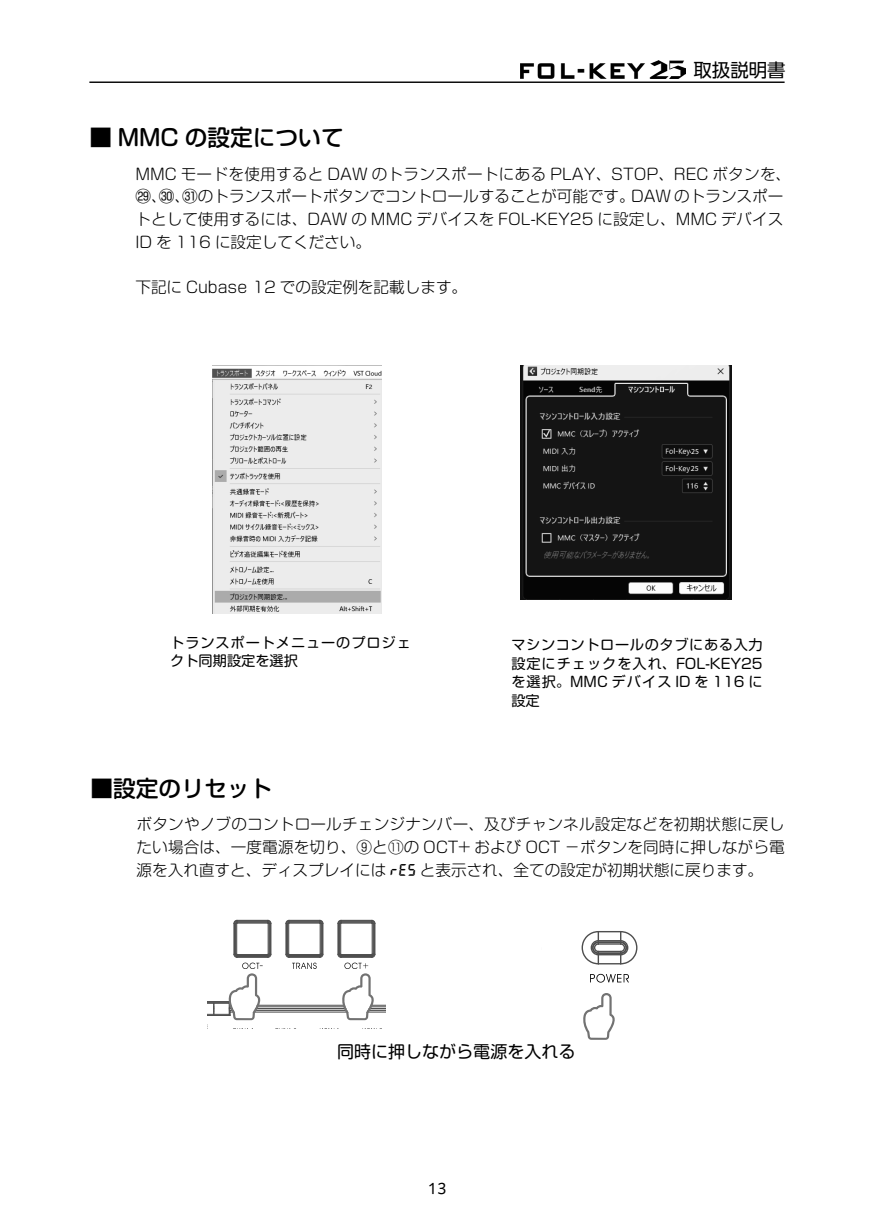
<style>
.page{position:relative;width:874px;height:1225px;background:#fff}
.page>*{position:absolute;margin:0;border:0;box-sizing:border-box;transform-origin:0 0}
.t1{font:500 22.6px "Soft Go Std";color:#000}
.t2{font:18.4px "PUD Shin Go Pr 6 N";color:#000}
.t3{font:17px "Soft Go Std";color:#000}
.t4{font:300 15.6px/22.6px "Soft Go Std";color:#000;text-align:justify}
.t5{font:14.2px/18.4px "Soft Go Std";letter-spacing:.045em;color:#000;text-align:justify}
.t6{font:14.2px/18.4px "Soft Go Std";letter-spacing:.065em;color:#000}
.t7{font:14.2px "PUD Shin Go Pr 6 N";color:#000}
.t8{font:7.6px "Myriad Pro";color:#fff}
.s1{font-family:"P Shin Go Pr 6 N";font-weight:400}
.s2{font-family:"P Soft Go Std N"}
.s3{font-family:"LESLIE";font-weight:400}
</style>
<div class="page">
<hr style="left:89px;top:81px;width:695px;height:2px;background:#000">
<img style="left:520px;top:61px;width:165px;height:18px">
<hr style="left:233px;top:923px;width:1px;height:31px;background:#4e4e4e">
<hr style="left:234px;top:923px;width:1px;height:31px;background:#4e4e4e">
<hr style="left:235px;top:923px;width:1px;height:31px;background:#4e4e4e">
<hr style="left:236px;top:923px;width:1px;height:31px;background:#4e4e4e">
<hr style="left:267px;top:923px;width:1px;height:31px;background:#4e4e4e">
<hr style="left:268px;top:923px;width:1px;height:31px;background:#4e4e4e">
<hr style="left:269px;top:923px;width:1px;height:31px;background:#4e4e4e">
<hr style="left:270px;top:923px;width:1px;height:31px;background:#4e4e4e">
<hr style="left:285px;top:923px;width:1px;height:31px;background:#4e4e4e">
<hr style="left:286px;top:923px;width:1px;height:31px;background:#4e4e4e">
<hr style="left:287px;top:923px;width:1px;height:31px;background:#4e4e4e">
<hr style="left:288px;top:923px;width:1px;height:31px;background:#4e4e4e">
<hr style="left:319px;top:923px;width:1px;height:31px;background:#4e4e4e">
<hr style="left:320px;top:923px;width:1px;height:31px;background:#4e4e4e">
<hr style="left:321px;top:923px;width:1px;height:31px;background:#4e4e4e">
<hr style="left:322px;top:923px;width:1px;height:31px;background:#4e4e4e">
<hr style="left:337px;top:923px;width:1px;height:31px;background:#4e4e4e">
<hr style="left:338px;top:923px;width:1px;height:31px;background:#4e4e4e">
<hr style="left:339px;top:923px;width:1px;height:31px;background:#4e4e4e">
<hr style="left:340px;top:923px;width:1px;height:31px;background:#4e4e4e">
<hr style="left:371px;top:923px;width:1px;height:31px;background:#4e4e4e">
<hr style="left:372px;top:923px;width:1px;height:31px;background:#4e4e4e">
<hr style="left:373px;top:923px;width:1px;height:31px;background:#4e4e4e">
<hr style="left:374px;top:923px;width:1px;height:31px;background:#4e4e4e">
<hr style="left:230px;top:1011px;width:156px;height:1px;background:#4e4e4e">
<hr style="left:230px;top:1010px;width:156px;height:1px;background:#4e4e4e">
<hr style="left:229px;top:1008px;width:157px;height:1px;background:#4e4e4e">
<hr style="left:230px;top:1006px;width:156px;height:1px;background:#4e4e4e">
<hr style="left:230px;top:1005px;width:156px;height:1px;background:#4e4e4e">
<hr style="left:341px;top:922px;width:30px;height:1px;background:#4e4e4e">
<hr style="left:289px;top:922px;width:30px;height:1px;background:#4e4e4e">
<hr style="left:237px;top:922px;width:30px;height:1px;background:#4e4e4e">
<hr style="left:341px;top:921px;width:30px;height:1px;background:#4e4e4e">
<hr style="left:289px;top:921px;width:30px;height:1px;background:#4e4e4e">
<hr style="left:237px;top:921px;width:30px;height:1px;background:#4e4e4e">
<hr style="left:237px;top:920px;width:31px;height:1px;background:#4e4e4e">
<hr style="left:289px;top:920px;width:31px;height:1px;background:#4e4e4e">
<hr style="left:341px;top:920px;width:31px;height:1px;background:#4e4e4e">
<svg style="left:371px;top:919px;width:4px;height:5px"></svg>
<svg style="left:337px;top:919px;width:5px;height:5px"></svg>
<svg style="left:319px;top:919px;width:4px;height:5px"></svg>
<svg style="left:285px;top:919px;width:5px;height:5px"></svg>
<svg style="left:267px;top:919px;width:4px;height:5px"></svg>
<svg style="left:233px;top:919px;width:5px;height:5px"></svg>
<svg style="left:285px;top:953px;width:38px;height:16px"></svg>
<svg style="left:233px;top:1028px;width:20px;height:1px"></svg>
<svg style="left:275px;top:1028px;width:21px;height:1px"></svg>
<svg style="left:319px;top:1028px;width:19px;height:1px"></svg>
<svg style="left:362px;top:1028px;width:20px;height:1px"></svg>
<svg style="left:581px;top:931px;width:57px;height:34px"></svg>
<svg style="left:590px;top:974px;width:38px;height:8px"></svg>
<svg style="left:337px;top:953px;width:38px;height:67px"></svg>
<svg style="left:583px;top:993px;width:32px;height:46px"></svg>
<svg style="left:207px;top:953px;width:64px;height:67px"></svg>
<img style="left:212px;top:368px;width:170px;height:245px">
<img style="left:520px;top:366px;width:211px;height:233px">
<div style="left:690px;top:448px;width:8px;height:7px;background:#0e0e0e"></div>
<div style="left:690px;top:466px;width:7px;height:7px;background:#0e0e0e"></div>
<p class="t2" style="left:693px;top:60px;width:94px">取扱説明書</p>
<h1 class="t1" style="left:89px;top:121px;width:256px">■ MMC の設定について</h1>
<p class="t4" style="left:135px;top:161px;width:657px;text-align:left">MMC モードを使用すると DAW のトランスポートにある PLAY、STOP、REC ボタンを、<span class="s1">㉙</span><span class="s2">、</span><span class="s1">㉚</span>、<span class="s1">㉛</span>のトランスポートボタンでコントロールすることが可能です。DAW のトランスポートとして使用するには、DAW の MMC デバイスを FOL-KEY25 に設定し、MMC デバイスID を 116 に設定してください。</p>
<p class="t4" style="left:135px;top:274px;width:333px">下記に Cubase 12 での設定例を記載します。</p>
<p class="t8" style="left:690px;top:447px;width:9px">25</p>
<p class="t8" style="left:690px;top:464px;width:9px">25</p>
<p class="t6" style="left:170px;top:632px;width:242px">トランスポートメニューのプロジェクト同期設定を選択</p>
<p class="t5" style="left:511px;top:635px;width:253px">マシンコントロールのタブにある入力設定にチェックを入れ、FOL-KEY25を選択。MMC デバイス ID を 116 に設定</p>
<h1 class="t1" style="left:90px;top:772px;width:183px">■設定のリセット</h1>
<p class="t4" style="left:136px;top:812px;width:649px">ボタンやノブのコントロールチェンジナンバー、及びチャンネル設定などを初期状態に戻したい場合は、一度電源を切り、⑨と⑪の OCT+ および OCT －ボタンを同時に押しながら電源を入れ直すと、ディスプレイには <span class="s3">RES</span> と表示され、全ての設定が初期状態に戻ります。</p>
<p class="t3" style="left:337px;top:1039px;width:240px">同時に押しながら電源を入れる</p>
<p class="t7" style="left:427px;top:1180px;width:20px">13</p>
</div>
